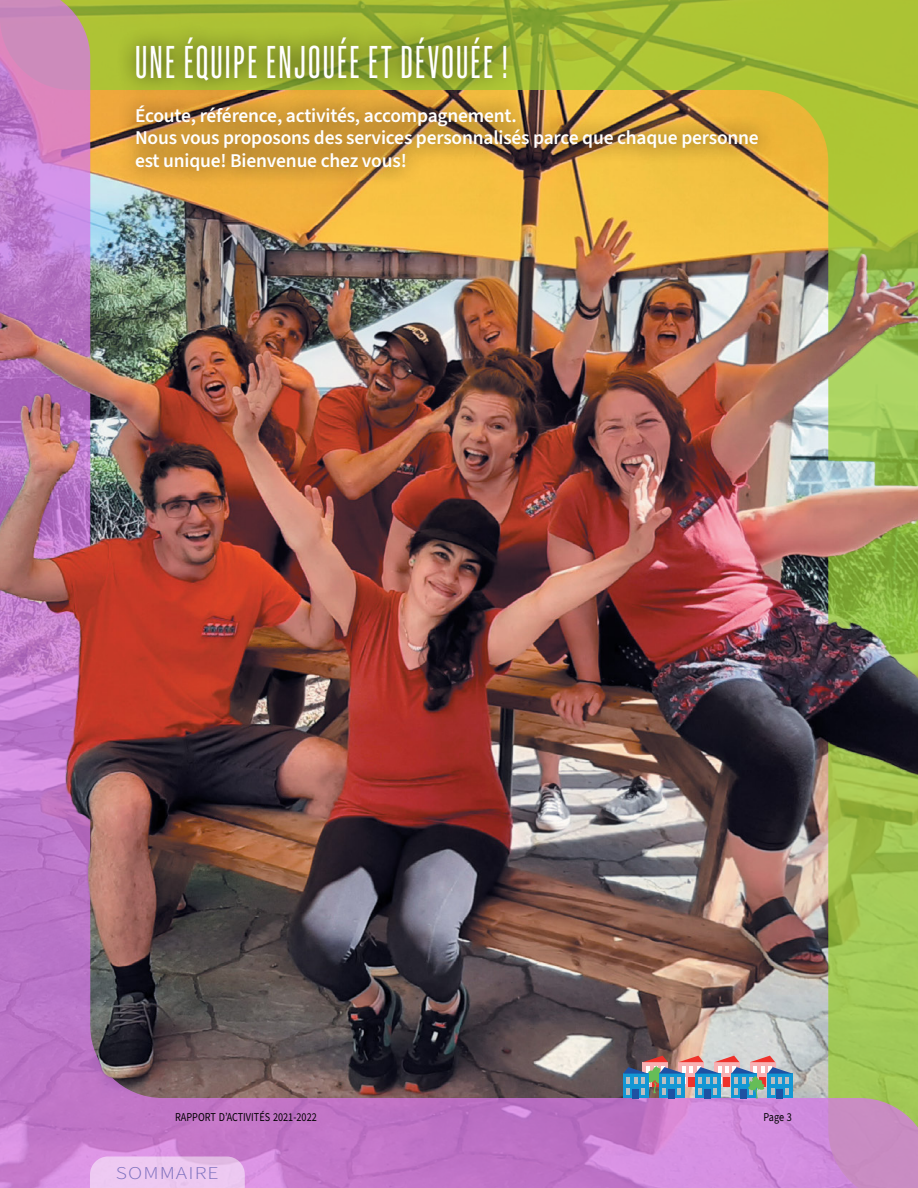
<style>
.page{position:relative;width:918px;height:1188px;background:#fff}
.page>*{position:absolute;margin:0;border:0;box-sizing:border-box;transform-origin:0 0}
.t1{font:45px "Flama Ultracondensed Basic";letter-spacing:.05em;color:#fff}
.t2{font:600 19.5px/22.5px "Source Sans 3";letter-spacing:-.01em;color:#fff}
.t3{font:300 18px "Source Sans 3";letter-spacing:.05em;color:#1f4f98;scale:1.2 1}
.t4{font:12px "Source Sans 3";color:#000;scale:.85 1}
</style>
<div class="page">
<img style="left:0;top:0;width:918px;height:1188px">
<svg style="left:623px;top:1056px;width:170px;height:43px"></svg>
<div style="left:116px;top:20px;width:661px;height:168px;background:#000;opacity:.75"></div>
<svg style="left:90px;top:1157px;width:155px;height:31px"></svg>
<h1 class="t1" style="left:135px;top:35px;width:374px">UNE ÉQUIPE ENJOUÉE ET DÉVOUÉE !</h1>
<p class="t2" style="left:135px;top:105px;width:625px">Écoute, référence, activités, accompagnement.<br>Nous vous proposons des services personnalisés parce que chaque personne est unique! Bienvenue chez vous!</p>
<p class="t4" style="left:175px;top:1109px;width:168px">RAPPORT D’ACTIVITÉS 2021-2022</p>
<p class="t4" style="left:764px;top:1109px;width:35px">Page 3</p>
<p class="t3" style="left:116px;top:1161px;width:87px">SOMMAIRE</p>
</div>
